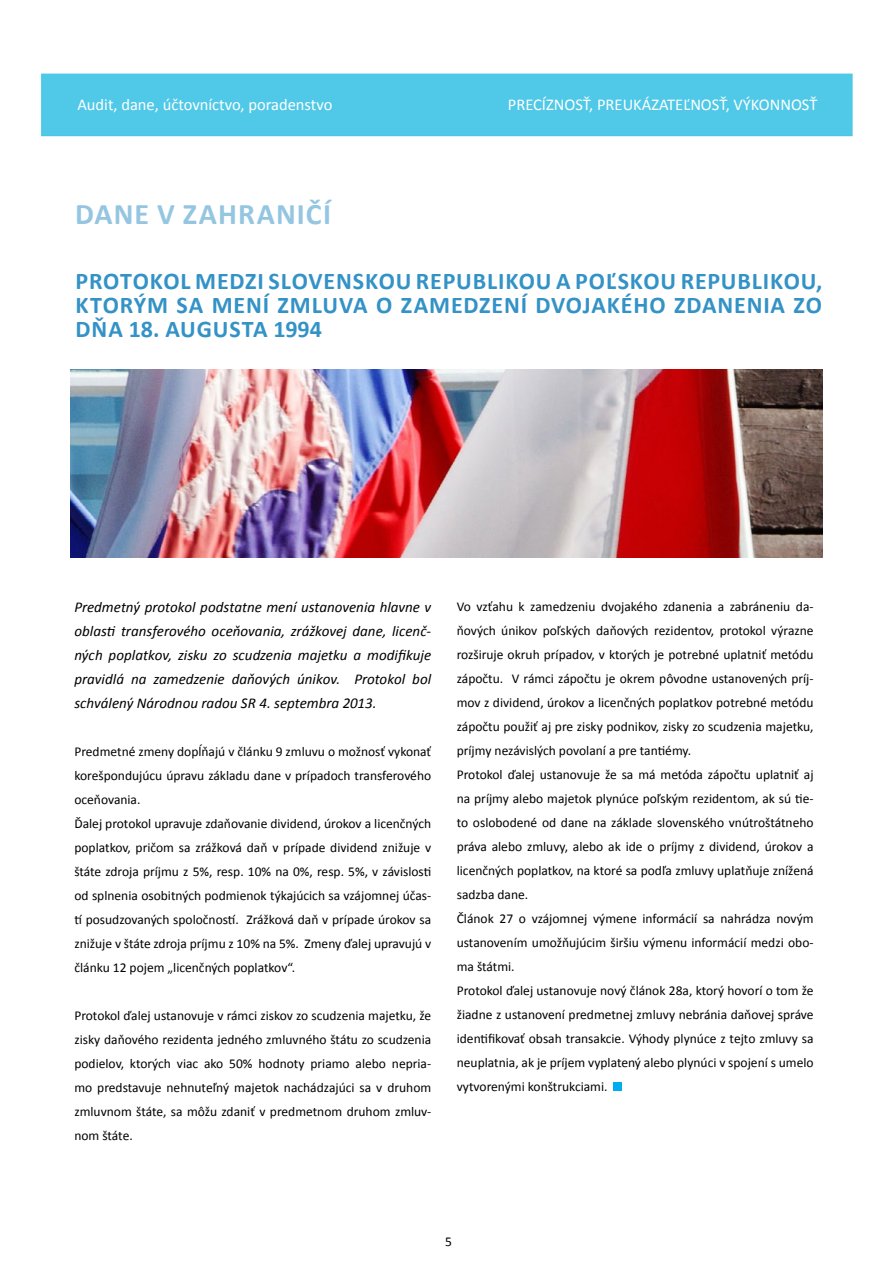
<style>
.page{position:relative;width:893px;height:1263px;background:#fff}
.page>*{position:absolute;margin:0;border:0;box-sizing:border-box;transform-origin:0 0}
.t1{font:700 30px "Calibri";letter-spacing:.035em;color:#95c6e1}
.t2{font:700 24px "Calibri";letter-spacing:.035em;color:#3392c6}
.t3{font:16.5px "Calibri";color:#fff}
.t4{font:italic 15px/24px "Calibri";color:#000;text-align:justify}
.t5{font:13.5px/24px "Calibri";color:#000}
</style>
<div class="page">
<img style="left:41px;top:73px;width:812px;height:1018px">
<div style="left:614px;top:1082px;width:8px;height:9px;background:#00aeef"></div>
<img style="left:70px;top:369px;width:752px;height:189px">
<p class="t3" style="left:77px;top:94px;width:256px">Audit, dane, účtovníctvo, poradenstvo</p>
<p class="t3" style="left:508px;top:94px;width:311px">PRECÍZNOSŤ, PREUKÁZATEĽNOSŤ, VÝKONNOSŤ</p>
<h1 class="t1" style="left:75px;top:196px;width:234px">DANE V ZAHRANIČÍ</h1>
<h2 class="t2" style="left:76px;top:267px;width:30px">PROTOKO</h2>
<h2 class="t2" style="left:181px;top:267px;width:32px">L MED</h2>
<h2 class="t2" style="left:245px;top:267px;width:94px">ZI SLOVENSKO</h2>
<h2 class="t2" style="left:396px;top:267px;width:428px">U REPUBLIKOU A POĽSKOU REPUBLIKOU,</h2>
<h2 class="t2" style="left:76px;top:291px;width:15px">KTOR</h2>
<h2 class="t2" style="left:134px;top:291px;width:95px">ÝM SA MEN</h2>
<h2 class="t2" style="left:263px;top:291px;width:183px">Í ZMLUVA O ZAMED</h2>
<h2 class="t2" style="left:479px;top:291px;width:254px">ZENÍ DVOJAKÉHO ZDANEN</h2>
<h2 class="t2" style="left:763px;top:291px;width:57px">IA ZO</h2>
<h2 class="t2" style="left:76px;top:315px;width:248px">DŇA 18. AUGUSTA 1994</h2>
<p class="t4" style="left:74px;top:594px;width:358px">Predmetný protokol podstatne mení ustanovenia hlavne v oblasti transferového oceňovania, zrážkovej dane, licenč&shy;ných poplatkov, zisku zo scudzenia majetku a modifikuje pravidlá na zamedzenie daňových únikov. Protokol bol schválený Národnou radou SR 4. septembra 2013.</p>
<p class="t5" style="left:74px;top:739px;width:358px">Predmetné zmeny dopĺňajú v článku 9 zmluvu o možnosť vykonať korešpondujúcu úpravu základu dane v prípadoch transferového oceňovania.<br>Ďalej protokol upravuje zdaňovanie dividend, úrokov a licenčných poplatkov, pričom sa zrážková daň v prípade dividend znižuje v štáte zdroja príjmu z 5%, resp. 10% na 0%, resp. 5%, v závislosti od splnenia osobitných podmienok týkajúcich sa vzájomnej účas&shy;tí posudzovaných spoločností. Zrážková daň v prípade úrokov sa znižuje v štáte zdroja príjmu z 10% na 5%. Zmeny ďalej upravujú v článku 12 pojem „licenčných poplatkov“.</p>
<p class="t5" style="left:74px;top:1003px;width:358px;text-align:justify">Protokol ďalej ustanovuje v rámci ziskov zo scudzenia majetku, že zisky daňového rezidenta jedného zmluvného štátu zo scudzenia podielov, ktorých viac ako 50% hodnoty priamo alebo nepria&shy;mo predstavuje nehnuteľný majetok nachádzajúci sa v druhom zmluvnom štáte, sa môžu zdaniť v predmetnom druhom zmluv&shy;nom štáte.</p>
<p class="t5" style="left:457px;top:594px;width:358px">Vo vzťahu k zamedzeniu dvojakého zdanenia a zabráneniu da&shy;ňových únikov poľských daňových rezidentov, protokol výrazne rozširuje okruh prípadov, v ktorých je potrebné uplatniť metódu zápočtu. V rámci zápočtu je okrem pôvodne ustanovených príj&shy;mov z dividend, úrokov a licenčných poplatkov potrebné metódu zápočtu použiť aj pre zisky podnikov, zisky zo scudzenia majetku, príjmy nezávislých povolaní a pre tantiémy.<br>Protokol ďalej ustanovuje že sa má metóda zápočtu uplatniť aj na príjmy alebo majetok plynúce poľským rezidentom, ak sú tie&shy;to oslobodené od dane na základe slovenského vnútroštátneho práva alebo zmluvy, alebo ak ide o príjmy z dividend, úrokov a licenčných poplatkov, na ktoré sa podľa zmluvy uplatňuje znížená sadzba dane.<br>Článok 27 o vzájomnej výmene informácií sa nahrádza novým ustanovením umožňujúcim širšiu výmenu informácií medzi obo&shy;ma štátmi.<br>Protokol ďalej ustanovuje nový článok 28a, ktorý hovorí o tom že žiadne z ustanovení predmetnej zmluvy nebránia daňovej správe identifikovať obsah transakcie. Výhody plynúce z tejto zmluvy sa neuplatnia, ak je príjem vyplatený alebo plynúci v spojení s umelo vytvorenými konštrukciami.</p>
<p class="t5" style="left:445px;top:1228px;width:8px">5</p>
</div>
